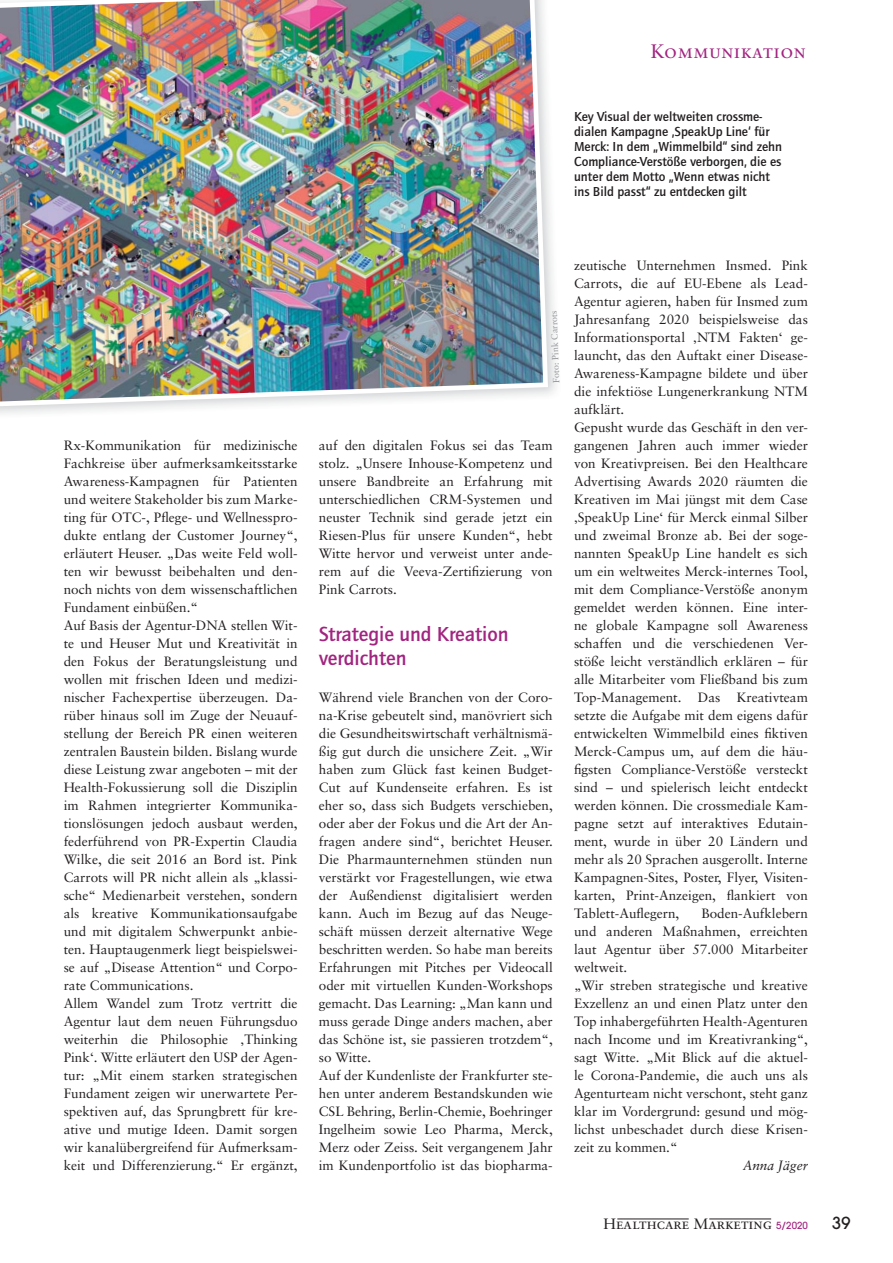
<style>
.page{position:relative;width:893px;height:1263px;background:#fff}
.page>*{position:absolute;margin:0;border:0;box-sizing:border-box;transform-origin:0 0}
.t1{font:500 21px/24px "Quay Sans ITC Std";color:#a22480}
.t2{font:19.5px "Sabon Roman SC";letter-spacing:.025em;color:#a22480}
.t3{font:500 16.5px "Avant Garde";color:#231f20}
.t4{font:15px "Sabon Roman SC";color:#231f20}
.t5{font:13.5px/18px "Sabon";color:#231f20}
.t6{font:500 13.5px/15px "Quay Sans ITC Std";color:#231f20}
.t7{font:italic 13.5px "Sabon";color:#231f20}
.t8{font:9px "Sabon";color:#939598}
.s1{font-family:"Avant Garde";font-weight:500;font-size:9.75px;color:#a22480}
</style>
<div class="page">
<hr style="left:617px;top:1219px;width:72px;height:1px;background:#231f20">
<hr style="left:709px;top:1219px;width:62px;height:1px;background:#231f20">
<img style="left:0;top:0;width:550px;height:411px">
<h2 class="t2" style="left:651px;top:43px;width:156px">Kommunikation</h2>
<p class="t6" style="left:574px;top:110px;width:210px">Key Visual der weltweiten crossme&shy;dialen Kampagne ‚SpeakUp Line‘ für Merck: In dem „Wimmelbild“ sind zehn Compliance-Verstöße verborgen, die es unter dem Motto „Wenn etwas nicht ins Bild passt“ zu entdecken gilt</p>
<p class="t8" style="left:552px;top:383px;width:74px;rotate:-92deg">Foto: Pink Carrots</p>
<p class="t5" style="left:64px;top:438px;width:235px">Rx-Kommunikation für medizinische Fachkreise über aufmerksamkeitsstarke Awareness-Kampagnen für Patienten und weitere Stakeholder bis zum Marke&shy;ting für OTC-, Pflege- und Wellnesspro&shy;dukte entlang der Customer Journey“, erläutert Heuser. „Das weite Feld woll&shy;ten wir bewusst beibehalten und den&shy;noch nichts von dem wissenschaftlichen Fundament einbüßen.“<br>Auf Basis der Agentur-DNA stellen Wit&shy;te und Heuser Mut und Kreativität in den Fokus der Beratungsleistung und wollen mit frischen Ideen und medizi&shy;nischer Fachexpertise überzeugen. Da&shy;rüber hinaus soll im Zuge der Neuauf&shy;stellung der Bereich PR einen weiteren zentralen Baustein bilden. Bislang wurde diese Leistung zwar angeboten – mit der Health-Fokussierung soll die Disziplin im Rahmen integrierter Kommunika&shy;tionslösungen jedoch ausbaut werden, federführend von PR-Expertin Claudia Wilke, die seit 2016 an Bord ist. Pink Carrots will PR nicht allein als „klassi&shy;sche“ Medienarbeit verstehen, sondern als kreative Kommunikationsaufgabe und mit digitalem Schwerpunkt anbie&shy;ten. Hauptaugenmerk liegt beispielswei&shy;se auf „Disease Attention“ und Corpo&shy;rate Communications.<br>Allem Wandel zum Trotz vertritt die Agentur laut dem neuen Führungsduo weiterhin die Philosophie ‚Thinking Pink‘. Witte erläutert den USP der Agen&shy;tur: „Mit einem starken strategischen Fundament zeigen wir unerwartete Per&shy;spektiven auf, das Sprungbrett für kre&shy;ative und mutige Ideen. Damit sorgen wir kanalübergreifend für Aufmerksam&shy;keit und Differenzierung.“ Er ergänzt,</p>
<p class="t5" style="left:319px;top:437px;width:235px;text-align:justify">auf den digitalen Fokus sei das Team stolz. „Unsere Inhouse-Kompetenz und unsere Bandbreite an Erfahrung mit unterschiedlichen CRM-Systemen und neuster Technik sind gerade jetzt ein Riesen-Plus für unsere Kunden“, hebt Witte hervor und verweist unter ande&shy;rem auf die Veeva-Zertifizierung von Pink Carrots.</p>
<h1 class="t1" style="left:319px;top:624px;width:191px">Strategie und Kreation verdichten</h1>
<p class="t5" style="left:319px;top:690px;width:235px">Während viele Branchen von der Coro&shy;na-Krise gebeutelt sind, manövriert sich die Gesundheitswirtschaft verhältnismä&shy;ßig gut durch die unsichere Zeit. „Wir haben zum Glück fast keinen Budget-Cut auf Kundenseite erfahren. Es ist eher so, dass sich Budgets verschieben, oder aber der Fokus und die Art der An&shy;fragen andere sind“, berichtet Heuser.<br>Die Pharmaunternehmen stünden nun verstärkt vor Fragestellungen, wie etwa der Außendienst digitalisiert werden kann. Auch im Bezug auf das Neuge&shy;schäft müssen derzeit alternative Wege beschritten werden. So habe man bereits Erfahrungen mit Pitches per Videocall oder mit virtuellen Kunden-Workshops gemacht. Das Learning: „Man kann und muss gerade Dinge anders machen, aber das Schöne ist, sie passieren trotzdem“, so Witte.<br>Auf der Kundenliste der Frankfurter ste&shy;hen unter anderem Bestandskunden wie CSL Behring, Berlin-Chemie, Boehringer Ingelheim sowie Leo Pharma, Merck, Merz oder Zeiss. Seit vergangenem Jahr im Kundenportfolio ist das biopharma-</p>
<p class="t5" style="left:574px;top:257px;width:235px">zeutische Unternehmen Insmed. Pink Carrots, die auf EU-Ebene als Lead-Agentur agieren, haben für Insmed zum Jahresanfang 2020 beispielsweise das Informationsportal ‚NTM Fakten‘ ge&shy;launcht, das den Auftakt einer Disease-Awareness-Kampagne bildete und über die infektiöse Lungenerkrankung NTM aufklärt.<br>Gepusht wurde das Geschäft in den ver&shy;gangenen Jahren auch immer wieder von Kreativpreisen. Bei den Healthcare Advertising Awards 2020 räumten die Kreativen im Mai jüngst mit dem Case ‚SpeakUp Line‘ für Merck einmal Silber und zweimal Bronze ab. Bei der soge&shy;nannten SpeakUp Line handelt es sich um ein weltweites Merck-internes Tool, mit dem Compliance-Verstöße anonym gemeldet werden können. Eine inter&shy;ne globale Kampagne soll Awareness schaffen und die verschiedenen Ver&shy;stöße leicht verständlich erklären – für alle Mitarbeiter vom Fließband bis zum Top-Management. Das Kreativteam setzte die Aufgabe mit dem eigens dafür entwickelten Wimmelbild eines fiktiven Merck-Campus um, auf dem die häu&shy;figsten Compliance-Verstöße versteckt sind – und spielerisch leicht entdeckt werden können. Die crossmediale Kam&shy;pagne setzt auf interaktives Edutain&shy;ment, wurde in über 20 Ländern und mehr als 20 Sprachen ausgerollt. Interne Kampagnen-Sites, Poster, Flyer, Visiten&shy;karten, Print-Anzeigen, flankiert von Tablett-Auflegern,</p>
<p class="t5" style="left:574px;top:905px;width:235px;text-indent:127px">Boden-Aufklebern und anderen Maßnahmen, erreichten laut Agentur über 57.000 Mitarbeiter weltweit.<br>„Wir streben strategische und kreative Exzellenz an und einen Platz unter den Top inhabergeführten Health-Agenturen nach Income und im Kreativranking“, sagt Witte. „Mit Blick auf die aktuel&shy;le Corona-Pandemie, die auch uns als Agenturteam nicht verschont, steht ganz klar im Vordergrund: gesund und mög&shy;lichst unbeschadet durch diese Krisen&shy;zeit zu kommen.“</p>
<p class="t7" style="left:743px;top:1159px;width:67px">Anna Jäger</p>
<p class="t4" style="left:604px;top:1217px;width:206px">Healthcare Marketing <span class="s1">5/2020</span></p>
<p class="t3" style="left:832px;top:1217px;width:20px">39</p>
</div>
